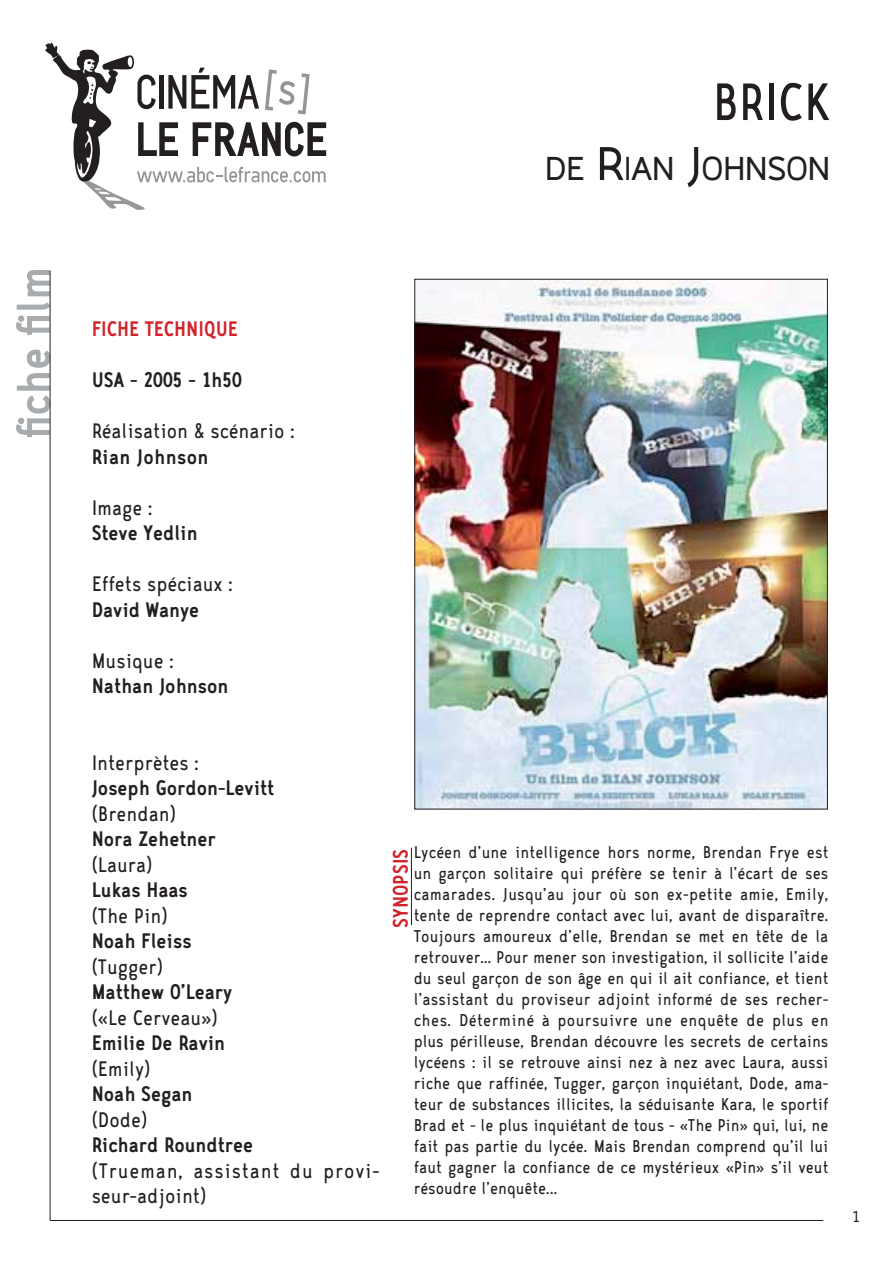
<style>
.page{position:relative;width:893px;height:1263px;background:#fff}
.page>*{position:absolute;margin:0;border:0;box-sizing:border-box;transform-origin:0 0}
.t1{font:60px "CA Zaracusa Narrow";color:#231f20}
.t2{font:700 54px "CA Zaracusa Narrow";color:#a9acae}
.t3{font:37.8px "CA Zaracusa Wide";letter-spacing:-.02em;color:#231f20}
.t4{font:700 24px "CA Zaracusa Narrow";color:#231f20}
.t5{font:24px "CA Zaracusa Narrow";color:#231f20}
.t6{font:24px/25.5px "CA Zaracusa Narrow";letter-spacing:.035em;color:#231f20}
.t7{font:700 24px "CA Zaracusa Narrow";color:#d2232a}
.t8{font:19.5px/21px "CA Zaracusa Narrow";color:#231f20;text-align:justify}
.t9{font:18px "CA Zaracusa Wide";color:#231f20}
.s1{font-size:54px}
</style>
<div class="page">
<hr style="left:50px;top:271px;width:1px;height:950px;background:#231f20">
<svg style="left:45px;top:43px;width:281px;height:167px"></svg>
<img style="left:416px;top:281px;width:409px;height:526px">
<hr style="left:411px;top:848px;width:1px;height:77px;background:#231f20">
<hr style="left:50px;top:1220px;width:773px;height:1px;background:#231f20">
<h2 class="t2" style="left:17px;top:437px;width:172px;rotate:-90deg">fiche film</h2>
<h1 class="t1" style="left:712px;top:84px;width:120px">BRICK</h1>
<h3 class="t3" style="left:544px;top:157px;width:287px">DE <span class="s1">R</span>IAN <span class="s1">J</span>OHNSON</h3>
<p class="t7" style="left:92px;top:322px;width:148px">FICHE TECHNIQUE</p>
<p class="t4" style="left:92px;top:373px;width:152px">USA - 2005 - 1h50</p>
<p class="t5" style="left:92px;top:424px;width:205px">Réalisation &amp; scénario :</p>
<p class="t4" style="left:92px;top:449px;width:118px">Rian Johnson</p>
<p class="t5" style="left:92px;top:500px;width:63px">Image :</p>
<p class="t4" style="left:92px;top:526px;width:107px">Steve Yedlin</p>
<p class="t5" style="left:92px;top:577px;width:143px">Effets spéciaux :</p>
<p class="t4" style="left:92px;top:602px;width:109px">David Wanye</p>
<p class="t5" style="left:92px;top:653px;width:84px">Musique :</p>
<p class="t4" style="left:92px;top:679px;width:138px">Nathan Johnson</p>
<p class="t5" style="left:92px;top:755px;width:109px">Interprètes :</p>
<p class="t4" style="left:92px;top:781px;width:184px">Joseph Gordon-Levitt</p>
<p class="t5" style="left:92px;top:806px;width:86px">(Brendan)</p>
<p class="t4" style="left:92px;top:832px;width:125px">Nora Zehetner</p>
<p class="t5" style="left:92px;top:857px;width:62px">(Laura)</p>
<p class="t4" style="left:92px;top:883px;width:98px">Lukas Haas</p>
<p class="t5" style="left:92px;top:908px;width:77px">(The Pin)</p>
<p class="t4" style="left:92px;top:934px;width:101px">Noah Fleiss</p>
<p class="t5" style="left:92px;top:959px;width:73px">(Tugger)</p>
<p class="t4" style="left:92px;top:985px;width:142px">Matthew O’Leary</p>
<p class="t5" style="left:92px;top:1010px;width:127px">(«Le Cerveau»)</p>
<p class="t4" style="left:92px;top:1036px;width:135px">Emilie De Ravin</p>
<p class="t5" style="left:92px;top:1061px;width:60px">(Emily)</p>
<p class="t4" style="left:92px;top:1087px;width:102px">Noah Segan</p>
<p class="t5" style="left:92px;top:1112px;width:57px">(Dode)</p>
<p class="t4" style="left:92px;top:1138px;width:163px">Richard Roundtree</p>
<p class="t6" style="left:92px;top:1161px;width:289px">(Trueman, assistant du provi&shy;seur-adjoint)</p>
<p class="t7" style="left:393px;top:928px;width:80px;rotate:-90deg">SYNOPSIS</p>
<p class="t8" style="left:414px;top:844px;width:416px">Lycéen d’une intelligence hors norme, Brendan Frye est un garçon solitaire qui préfère se tenir à l’écart de ses camarades. Jusqu’au jour où son ex-petite amie, Emily, tente de reprendre contact avec lui, avant de disparaître.<br>Toujours amoureux d’elle, Brendan se met en tête de la retrouver... Pour mener son investigation, il sollicite l’aide du seul garçon de son âge en qui il ait confiance, et tient l’assistant du proviseur adjoint informé de ses recher&shy;ches. Déterminé à poursuivre une enquête de plus en plus périlleuse, Brendan découvre les secrets de certains lycéens : il se retrouve ainsi nez à nez avec Laura, aussi riche que raffinée, Tugger, garçon inquiétant, Dode, ama&shy;teur de substances illicites, la séduisante Kara, le sportif Brad et - le plus inquiétant de tous - «The Pin» qui, lui, ne fait pas partie du lycée. Mais Brendan comprend qu’il lui faut gagner la confiance de ce mystérieux «Pin» s’il veut résoudre l’enquête...</p>
<p class="t9" style="left:850px;top:1211px;width:11px">1</p>
</div>
